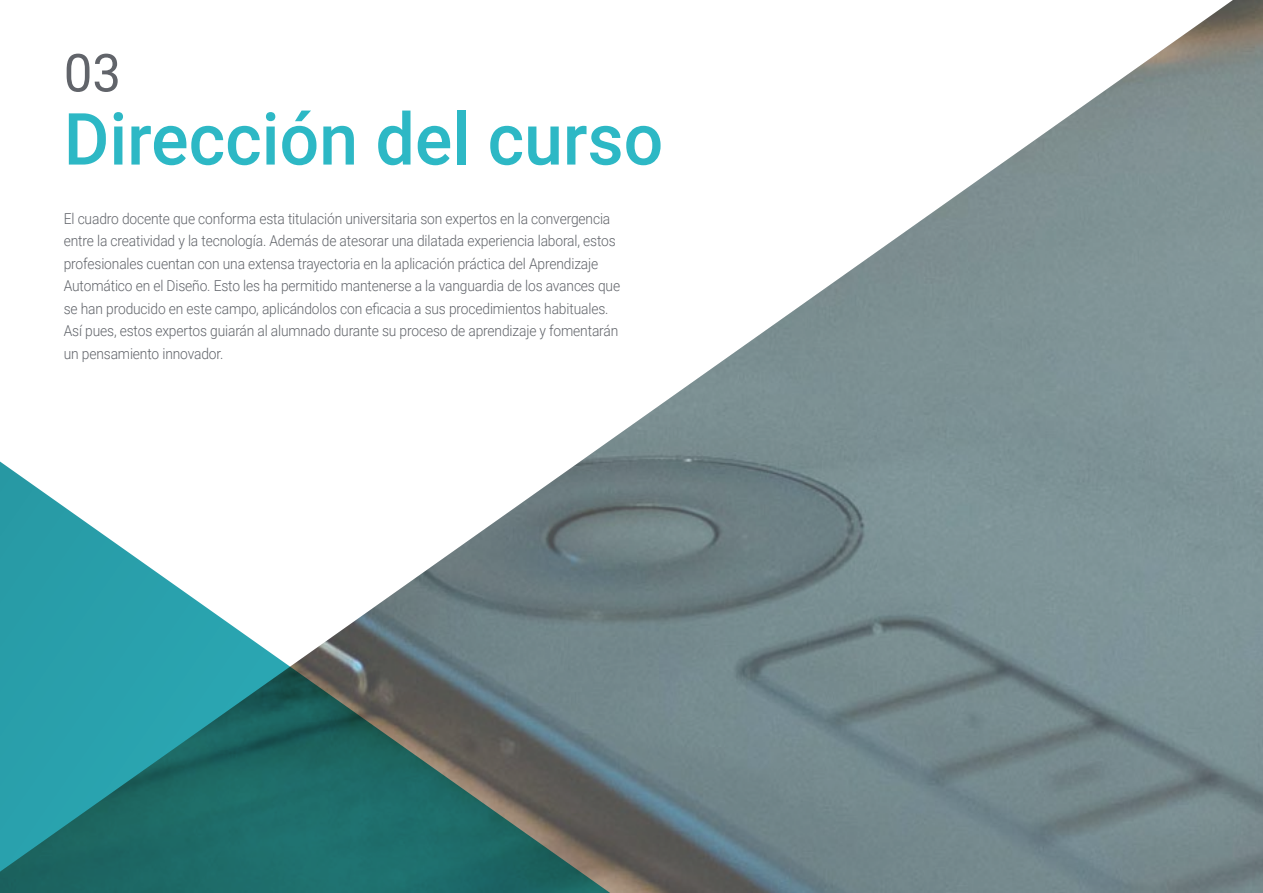
<style>
.page{position:relative;width:1263px;height:893px;background:#fff}
.page>*{position:absolute;margin:0;border:0;box-sizing:border-box;transform-origin:0 0}
.t1{font:500 72px "Roboto";color:#2db8c5}
.t2{font:52.5px "Roboto";color:#61646a}
.t3{font:300 15px/22.5px "Roboto";letter-spacing:-.01em;color:#61646a;scale:.92 1}
</style>
<div class="page">
<img style="left:602px;top:0;width:661px;height:893px">
<svg style="left:0;top:446px;width:640px;height:447px"></svg>
<h2 class="t2" style="left:64px;top:36px;width:59px">03</h2>
<h1 class="t1" style="left:64px;top:89px;width:601px">Dirección del curso</h1>
<p class="t3" style="left:64px;top:207px;width:606px">El cuadro docente que conforma esta titulación universitaria son expertos en la convergencia entre la creatividad y la tecnología. Además de atesorar una dilatada experiencia laboral, estos profesionales cuentan con una extensa trayectoria en la aplicación práctica del Aprendizaje Automático en el Diseño. Esto les ha permitido mantenerse a la vanguardia de los avances que se han producido en este campo, aplicándolos con eficacia a sus procedimientos habituales.<br>Así pues, estos expertos guiarán al alumnado durante su proceso de aprendizaje y fomentarán un pensamiento innovador.</p>
</div>
